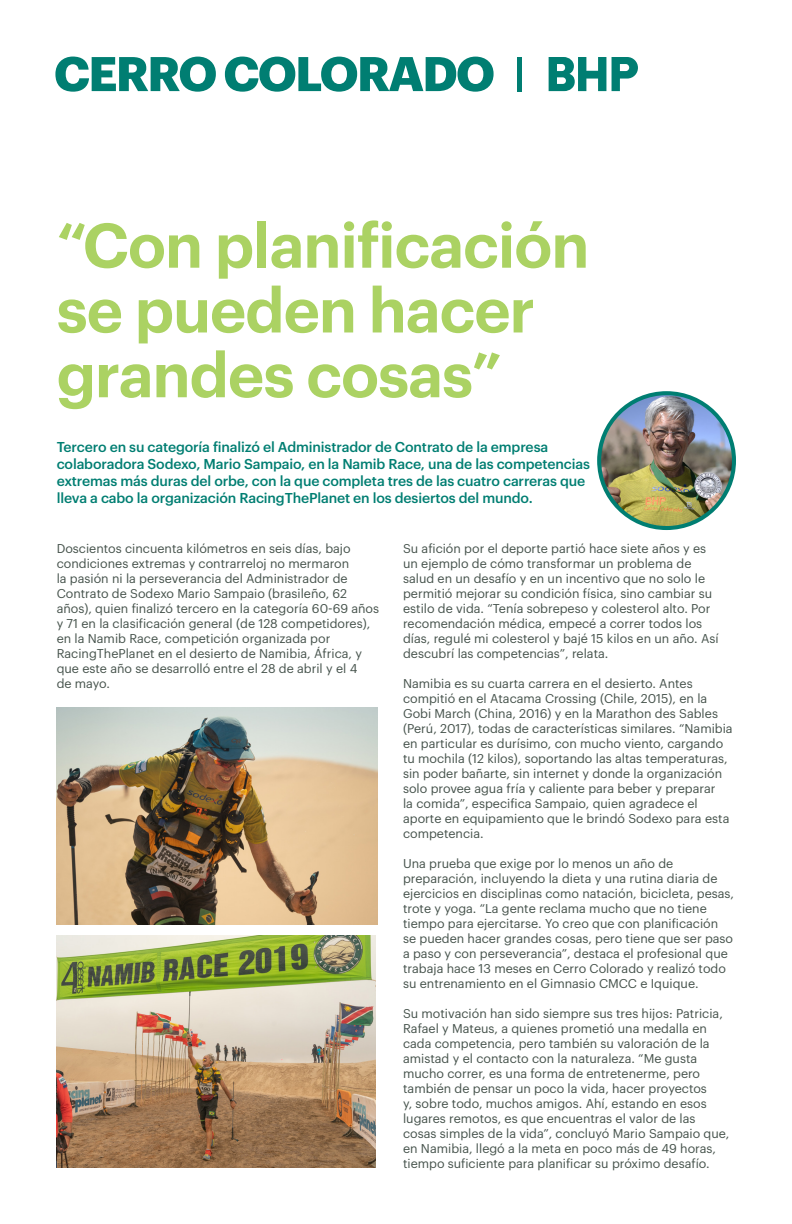
<style>
.page{position:relative;width:792px;height:1224px;background:#fff}
.page>*{position:absolute;margin:0;border:0;box-sizing:border-box;transform-origin:0 0}
.t1{font:600 61.7px/64.8px "Graphik";letter-spacing:-.015em;color:#abd263}
.t2{font:500 14px/16.8px "Graphik";letter-spacing:-.01em;color:#007e72}
.t3{font:12.5px/15px "Graphik";color:#45524b}
</style>
<div class="page">
<svg style="left:55px;top:57px;width:161px;height:35px"></svg>
<svg style="left:225px;top:57px;width:269px;height:35px"></svg>
<svg style="left:549px;top:57px;width:89px;height:34px"></svg>
<hr style="left:518px;top:57px;width:4px;height:34px;background:#007e72">
<img style="left:57px;top:707px;width:320px;height:217px">
<img style="left:599px;top:393px;width:135px;height:135px;border-radius:67px">
<div style="left:597px;top:391px;width:139px;height:139px;border:4px solid #007e72;border-radius:50%"></div>
<img style="left:57px;top:936px;width:318px;height:231px">
<p class="t1" style="left:57px;top:208px;width:534px">“Con planificación se pueden hacer grandes cosas”</p>
<p class="t2" style="left:57px;top:438px;width:535px">Tercero en su categoría finalizó el Administrador de Contrato de la empresa colaboradora Sodexo, Mario Sampaio, en la Namib Race, una de las competencias extremas más duras del orbe, con la que completa tres de las cuatro carreras que lleva a cabo la organización RacingThePlanet en los desiertos del mundo.</p>
<p class="t3" style="left:57px;top:540px;width:324px">Doscientos cincuenta kilómetros en seis días, bajo condiciones extremas y contrarreloj no mermaron<br>la pasión ni la perseverancia del Administrador de Contrato de Sodexo Mario Sampaio (brasileño, 62 años), quien finalizó tercero en la categoría 60-69 años y 71 en la clasificación general (de 128 competidores), en la Namib Race, competición organizada por RacingThePlanet en el desierto de Namibia, África, y que este año se desarrolló entre el 28 de abril y el 4</p>
<p class="t3" style="left:57px;top:675px;width:55px">de mayo.</p>
<p class="t3" style="left:403px;top:540px;width:317px">Su afición por el deporte partió hace siete años y es un ejemplo de cómo transformar un problema de salud en un desafío y en un incentivo que no solo le permitió mejorar su condición física, sino cambiar su estilo de vida. “Tenía sobrepeso y colesterol alto. Por recomendación médica, empecé a correr todos los días, regulé mi colesterol y bajé 15 kilos en un año. Así descubrí las competencias”, relata.</p>
<p class="t3" style="left:403px;top:675px;width:331px">Namibia es su cuarta carrera en el desierto. Antes compitió en el Atacama Crossing (Chile, 2015), en la Gobi March (China, 2016) y en la Marathon des Sables (Perú, 2017), todas de características similares. “Namibia en particular es durísimo, con mucho viento, cargando tu mochila (12 kilos), soportando las altas temperaturas, sin poder bañarte, sin internet y donde la organización solo provee agua fría y caliente para beber y preparar<br>la comida”, especifica Sampaio, quien agradece el aporte en equipamiento que le brindó Sodexo para esta competencia.</p>
<p class="t3" style="left:403px;top:855px;width:333px">Una prueba que exige por lo menos un año de preparación, incluyendo la dieta y una rutina diaria de ejercicios en disciplinas como natación, bicicleta, pesas, trote y yoga. “La gente reclama mucho que no tiene tiempo para ejercitarse. Yo creo que con planificación se pueden hacer grandes cosas, pero tiene que ser paso a paso y con perseverancia”, destaca el profesional que trabaja hace 13 meses en Cerro Colorado y realizó todo su entrenamiento en el Gimnasio CMCC e Iquique.</p>
<p class="t3" style="left:403px;top:1005px;width:328px">Su motivación han sido siempre sus tres hijos: Patricia, Rafael y Mateus, a quienes prometió una medalla en cada competencia, pero también su valoración de la amistad y el contacto con la naturaleza. “Me gusta mucho correr, es una forma de entretenerme, pero también de pensar un poco la vida, hacer proyectos<br>y, sobre todo, muchos amigos. Ahí, estando en esos lugares remotos, es que encuentras el valor de las cosas simples de la vida”, concluyó Mario Sampaio que, en Namibia, llegó a la meta en poco más de 49 horas, tiempo suficiente para planificar su próximo desafío.</p>
</div>
